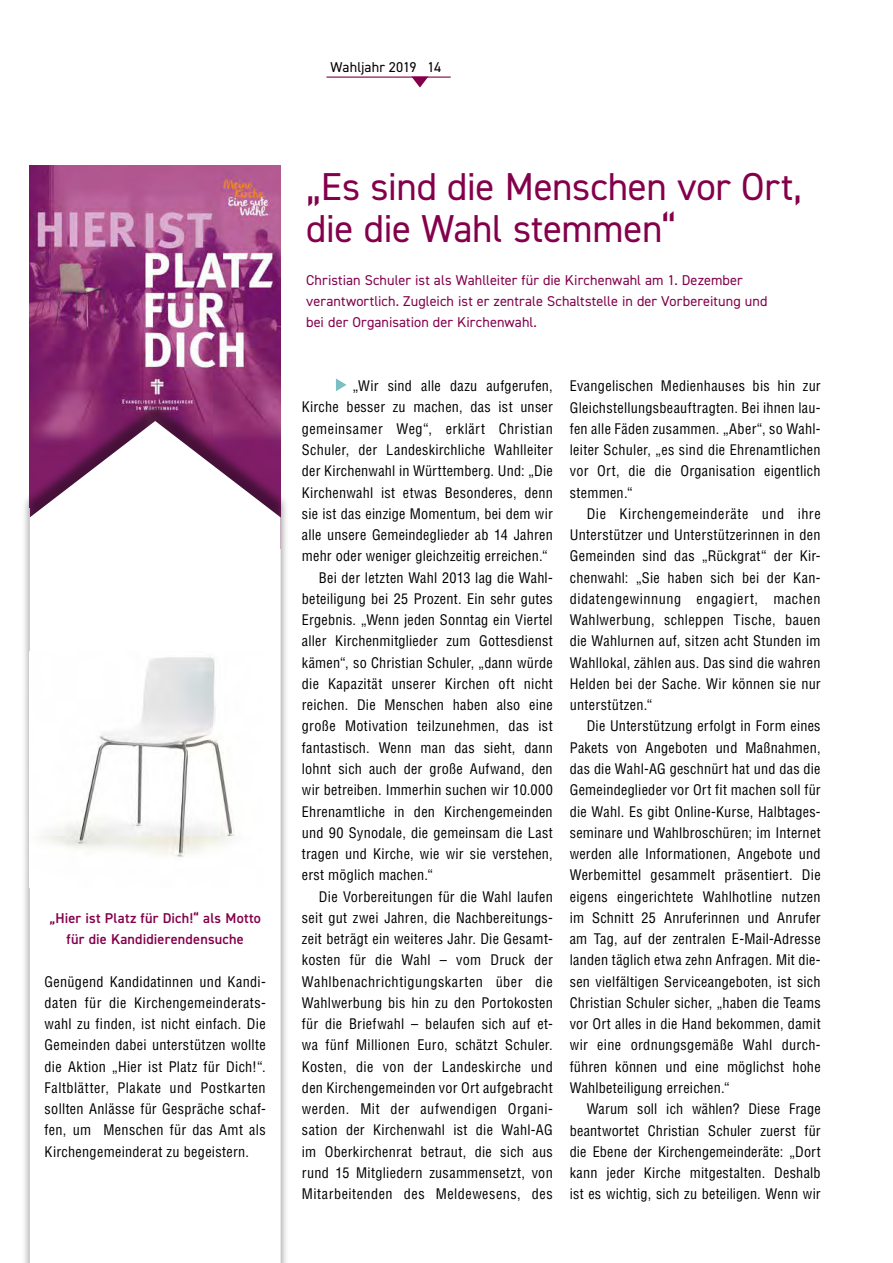
<style>
.page{position:relative;width:893px;height:1263px;background:#fff}
.page>*{position:absolute;margin:0;border:0;box-sizing:border-box;transform-origin:0 0}
.t1{font:39px/42.5px "DIN2014";letter-spacing:-.01em;color:#84004b}
.t2{font:condensed 14.25px/21.3px "Helvetica LT Std";letter-spacing:.02em;color:#000;text-align:justify}
.t3{font:14.25px/21.3px "DIN2014";letter-spacing:.005em;color:#84004b}
.t4{font:600 14.25px/21.3px "DIN2014";letter-spacing:.015em;color:#84004b;text-align:center}
.t5{font:14.25px "DIN2014";letter-spacing:.005em;color:#000}
</style>
<div class="page">
<svg style="left:412px;top:78px;width:16px;height:10px"></svg>
<img style="left:30px;top:166px;width:251px;height:233px">
<div style="left:22px;top:399px;width:267px;height:864px;background:#000;opacity:.45"></div>
<svg style="left:30px;top:421px;width:251px;height:842px"></svg>
<img style="left:30px;top:652px;width:232px;height:235px">
<hr style="left:326px;top:77px;width:125px;height:1px;background:#84004b">
<svg style="left:336px;top:378px;width:11px;height:13px"></svg>
<p class="t5" style="left:331px;top:58px;width:88px">Wahljahr 2019</p>
<p class="t5" style="left:427px;top:58px;width:15px">14</p>
<p class="t4" style="left:49px;top:907px;width:213px">„Hier ist Platz für Dich!“ als Motto für die Kandidierendensuche</p>
<p class="t2" style="left:45px;top:971px;width:223px">Genügend Kandidatinnen und Kandi&shy;daten für die Kirchengemeinderats&shy;wahl zu finden, ist nicht einfach. Die Gemeinden dabei unterstützen wollte die Aktion „Hier ist Platz für Dich!“.<br>Faltblätter, Plakate und Postkarten sollten Anlässe für Gespräche schaf&shy;fen, um Menschen für das Amt als Kirchengemeinderat zu begeistern.</p>
<h1 class="t1" style="left:306px;top:164px;width:497px">„Es sind die Menschen vor Ort, die die Wahl stemmen“</h1>
<p class="t3" style="left:306px;top:269px;width:463px">Christian Schuler ist als Wahlleiter für die Kirchenwahl am 1. Dezember verantwortlich. Zugleich ist er zentrale Schaltstelle in der Vorbereitung und bei der Organisation der Kirchenwahl.</p>
<p class="t2" style="left:353px;top:375px;width:201px">„Wir sind alle dazu aufgerufen,</p>
<p class="t2" style="left:302px;top:397px;width:252px">Kirche besser zu machen, das ist unser</p>
<p class="t2" style="left:302px;top:418px;width:252px">gemeinsamer Weg“, erklärt Christian</p>
<p class="t2" style="left:302px;top:439px;width:252px">Schuler, der Landeskirchliche Wahlleiter</p>
<p class="t2" style="left:302px;top:460px;width:252px">der Kirchenwahl in Württemberg. Und: „Die</p>
<p class="t2" style="left:302px;top:482px;width:252px">Kirchenwahl ist etwas Besonderes, denn</p>
<p class="t2" style="left:302px;top:503px;width:252px">sie ist das einzige Momentum, bei dem wir</p>
<p class="t2" style="left:302px;top:524px;width:252px">alle unsere Gemeindeglieder ab 14 Jahren</p>
<p class="t2" style="left:302px;top:545px;width:247px">mehr oder weniger gleichzeitig erreichen.“</p>
<p class="t2" style="left:319px;top:567px;width:234px">Bei der letzten Wahl 2013 lag die Wahl-</p>
<p class="t2" style="left:302px;top:588px;width:252px">beteiligung bei 25 Prozent. Ein sehr gutes</p>
<p class="t2" style="left:302px;top:609px;width:252px">Ergebnis. „Wenn jeden Sonntag ein Viertel</p>
<p class="t2" style="left:302px;top:630px;width:252px">aller Kirchenmitglieder zum Gottesdienst</p>
<p class="t2" style="left:302px;top:652px;width:252px">kämen“, so Christian Schuler, „dann würde</p>
<p class="t2" style="left:302px;top:673px;width:252px">die Kapazität unserer Kirchen oft nicht</p>
<p class="t2" style="left:302px;top:694px;width:252px">reichen. Die Menschen haben also eine</p>
<p class="t2" style="left:302px;top:715px;width:252px">große Motivation teilzunehmen, das ist</p>
<p class="t2" style="left:302px;top:737px;width:252px">fantastisch. Wenn man das sieht, dann</p>
<p class="t2" style="left:302px;top:758px;width:252px">lohnt sich auch der große Aufwand, den</p>
<p class="t2" style="left:302px;top:779px;width:252px">wir betreiben. Immerhin suchen wir 10.000</p>
<p class="t2" style="left:302px;top:800px;width:252px">Ehrenamtliche in den Kirchengemeinden</p>
<p class="t2" style="left:302px;top:822px;width:252px">und 90 Synodale, die gemeinsam die Last</p>
<p class="t2" style="left:302px;top:843px;width:252px">tragen und Kirche, wie wir sie verstehen,</p>
<p class="t2" style="left:302px;top:864px;width:133px">erst möglich machen.“</p>
<p class="t2" style="left:319px;top:886px;width:235px">Die Vorbereitungen für die Wahl laufen</p>
<p class="t2" style="left:302px;top:907px;width:251px">seit gut zwei Jahren, die Nachbereitungs-</p>
<p class="t2" style="left:302px;top:928px;width:251px">zeit beträgt ein weiteres Jahr. Die Gesamt-</p>
<p class="t2" style="left:302px;top:949px;width:252px">kosten für die Wahl – vom Druck der</p>
<p class="t2" style="left:302px;top:971px;width:252px">Wahlbenachrichtigungskarten über die</p>
<p class="t2" style="left:302px;top:992px;width:252px">Wahlwerbung bis hin zu den Portokosten</p>
<p class="t2" style="left:302px;top:1013px;width:252px">für die Briefwahl – belaufen sich auf et-</p>
<p class="t2" style="left:302px;top:1034px;width:252px">wa fünf Millionen Euro, schätzt Schuler.</p>
<p class="t2" style="left:302px;top:1056px;width:252px">Kosten, die von der Landeskirche und</p>
<p class="t2" style="left:302px;top:1077px;width:252px">den Kirchengemeinden vor Ort aufgebracht</p>
<p class="t2" style="left:302px;top:1098px;width:251px">werden. Mit der aufwendigen Organi-</p>
<p class="t2" style="left:302px;top:1119px;width:252px">sation der Kirchenwahl ist die Wahl-AG</p>
<p class="t2" style="left:302px;top:1141px;width:252px">im Oberkirchenrat betraut, die sich aus</p>
<p class="t2" style="left:302px;top:1162px;width:252px">rund 15 Mitgliedern zusammensetzt, von</p>
<p class="t2" style="left:302px;top:1183px;width:252px">Mitarbeitenden des Meldewesens, des</p>
<p class="t2" style="left:570px;top:375px;width:252px">Evangelischen Medienhauses bis hin zur Gleichstellungsbeauftragten. Bei ihnen lau&shy;fen alle Fäden zusammen. „Aber“, so Wahl&shy;leiter Schuler, „es sind die Ehrenamtlichen vor Ort, die die Organisation eigentlich stemmen.“</p>
<p class="t2" style="left:570px;top:503px;width:252px;text-indent:17px">Die Kirchengemeinderäte und ihre Unterstützer und Unterstützerinnen in den Gemeinden sind das „Rückgrat“ der Kir&shy;chenwahl: „Sie haben sich bei der Kan&shy;didatengewinnung engagiert, machen Wahlwerbung, schleppen Tische, bauen die Wahlurnen auf, sitzen acht Stunden im Wahllokal, zählen aus. Das sind die wahren Helden bei der Sache. Wir können sie nur unterstützen.“</p>
<p class="t2" style="left:570px;top:715px;width:252px;text-indent:17px">Die Unterstützung erfolgt in Form eines Pakets von Angeboten und Maßnahmen, das die Wahl-AG geschnürt hat und das die Gemeindeglieder vor Ort fit machen soll für die Wahl. Es gibt Online-Kurse, Halbtages&shy;seminare und Wahlbroschüren; im Internet werden alle Informationen, Angebote und Werbemittel gesammelt präsentiert. Die eigens eingerichtete Wahlhotline nutzen im Schnitt 25 Anruferinnen und Anrufer am Tag, auf der zentralen E-Mail-Adresse landen täglich etwa zehn Anfragen. Mit die&shy;sen vielfältigen Serviceangeboten, ist sich Christian Schuler sicher, „haben die Teams vor Ort alles in die Hand bekommen, damit wir eine ordnungsgemäße Wahl durch&shy;führen können und eine möglichst hohe Wahlbeteiligung erreichen.“</p>
<p class="t2" style="left:570px;top:1098px;width:252px;text-indent:17px">Warum soll ich wählen? Diese Frage beantwortet Christian Schuler zuerst für die Ebene der Kirchengemeinderäte: „Dort kann jeder Kirche mitgestalten. Deshalb ist es wichtig, sich zu beteiligen. Wenn wir</p>
</div>
